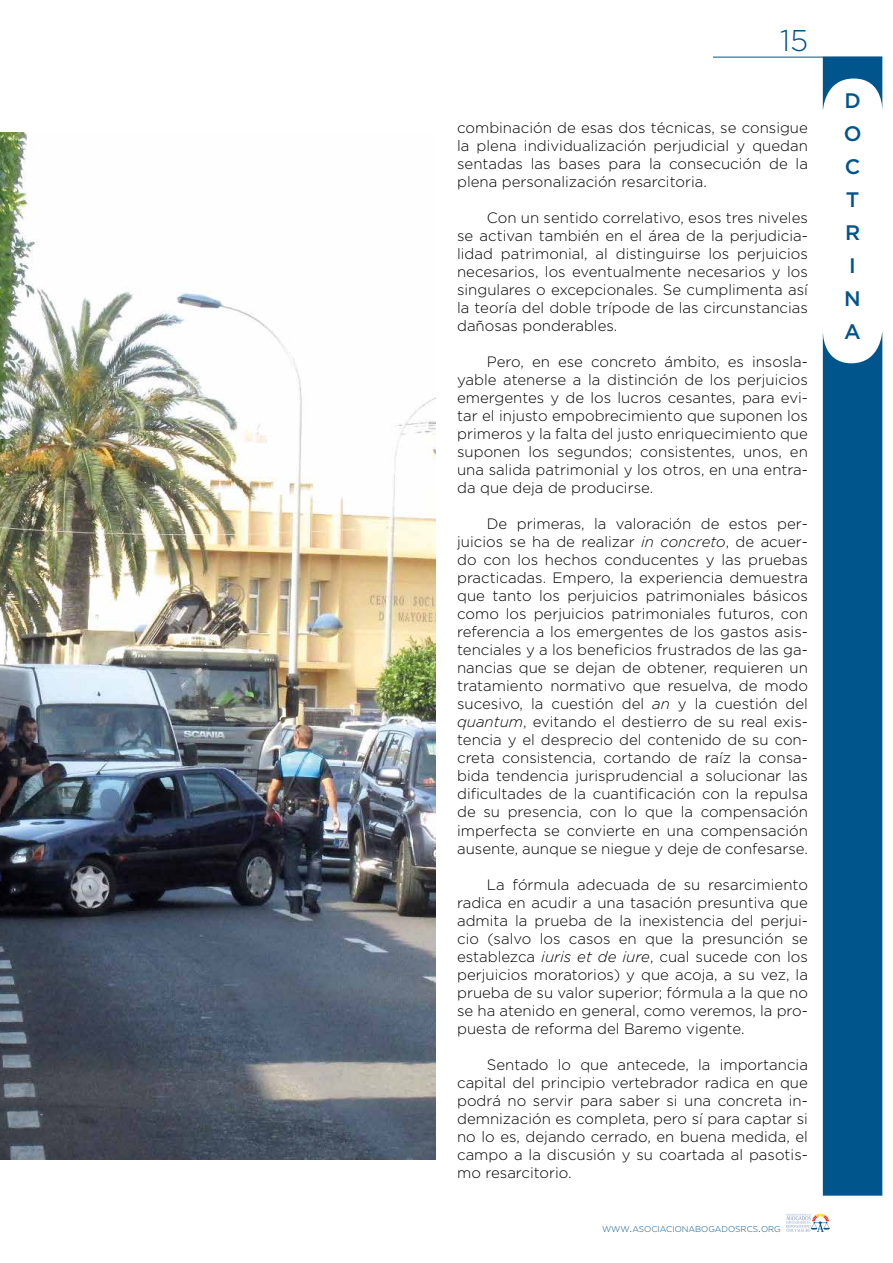
<style>
.page{position:relative;width:893px;height:1263px;background:#fff}
.page>*{position:absolute;margin:0;border:0;box-sizing:border-box;transform-origin:0 0}
.t1{font:300 30px "Gotham";color:#00558d}
.t2{font:500 21px/33px "Gotham";color:#00558d}
.t3{font:300 15px/18px "Gotham";color:#000;text-align:justify}
.t4{font:300 8.4px "Gotham";color:#00558d}
.s1{font-style:italic}
.s2{font-size:12px}
</style>
<div class="page">
<hr style="left:713px;top:57px;width:169px;height:1px;background:#00558d">
<svg style="left:823px;top:57px;width:60px;height:52px"></svg>
<svg style="left:822px;top:332px;width:60px;height:864px;background:#3176a3"></svg>
<svg style="left:786px;top:1213px;width:44px;height:19px"></svg>
<img style="left:0;top:133px;width:436px;height:1027px">
<h1 class="t1" style="left:780px;top:24px;width:30px">15</h1>
<p class="t3" style="left:457px;top:118px;width:352px">combinación de esas dos técnicas, se consigue la plena individualización perjudicial y quedan sentadas las bases para la consecución de la plena personalización resarcitoria.</p>
<p class="t3" style="left:457px;top:208px;width:352px;text-indent:30px">Con un sentido correlativo, esos tres niveles se activan también en el área de la perjudicia&shy;lidad patrimonial, al distinguirse los perjuicios necesarios, los eventualmente necesarios y los singulares o excepcionales. Se cumplimenta así la teoría del doble trípode de las circunstancias dañosas ponderables.</p>
<p class="t3" style="left:457px;top:353px;width:352px;text-indent:30px">Pero, en ese concreto ámbito, es insosla&shy;yable atenerse a la distinción de los perjuicios emergentes y de los lucros cesantes, para evi&shy;tar el injusto empobrecimiento que suponen los primeros y la falta del justo enriquecimiento que suponen los segundos; consistentes, unos, en una salida patrimonial y los otros, en una entra&shy;da que deja de producirse.</p>
<p class="t3" style="left:457px;top:515px;width:352px;text-indent:30px">De primeras, la valoración de estos per&shy;juicios se ha de realizar <span class="s1">in concreto</span>, de acuer&shy;do con los hechos conducentes y las pruebas practicadas. Empero, la experiencia demuestra que tanto los perjuicios patrimoniales básicos como los perjuicios patrimoniales futuros, con referencia a los emergentes de los gastos asis&shy;tenciales y a los beneficios frustrados de las ga&shy;nancias que se dejan de obtener, requieren un tratamiento normativo que resuelva, de modo sucesivo, la cuestión del <span class="s1">an</span> y la cuestión del <span class="s1">quantum</span>, evitando el destierro de su real exis&shy;tencia y el desprecio del contenido de su con&shy;creta consistencia, cortando de raíz la consa&shy;bida tendencia jurisprudencial a solucionar las dificultades de la cuantificación con la repulsa de su presencia, con lo que la compensación imperfecta se convierte en una compensación ausente, aunque se niegue y deje de confesarse.</p>
<p class="t3" style="left:457px;top:875px;width:352px;text-indent:30px">La fórmula adecuada de su resarcimiento radica en acudir a una tasación presuntiva que admita la prueba de la inexistencia del perjui&shy;cio (salvo los casos en que la presunción se establezca <span class="s1">iuris et de iure</span>, cual sucede con los perjuicios moratorios) y que acoja, a su vez, la prueba de su valor superior; fórmula a la que no se ha atenido en general, como veremos, la pro&shy;puesta de reforma del Baremo vigente.</p>
<p class="t3" style="left:457px;top:1055px;width:352px;text-indent:30px">Sentado lo que antecede, la importancia capital del principio vertebrador radica en que podrá no servir para saber si una concreta in&shy;demnización es completa, pero sí para captar si no lo es, dejando cerrado, en buena medida, el campo a la discusión y su coartada al pasotis&shy;mo resarcitorio.</p>
<p class="t4" style="left:602px;top:1224px;width:180px">WWW<span class="s2">.</span>ASOCIACIONABOGADOSRCS<span class="s2">.</span>ORG</p>
<h2 class="t2" style="left:844px;top:84px;width:19px">D<br>O<br>C<br>T<br>R<br>I<br>N<br>A</h2>
</div>
